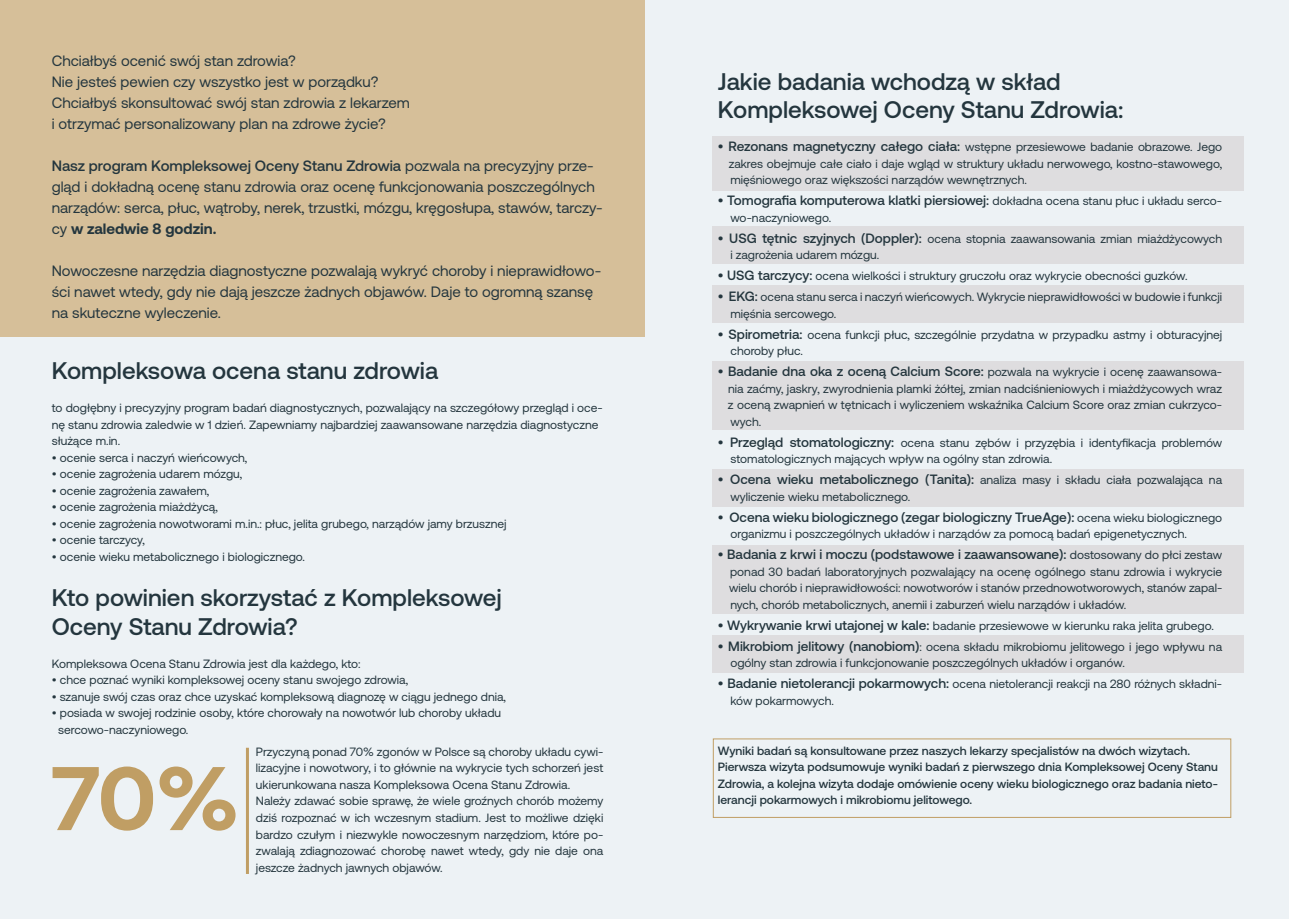
<style>
.page{position:relative;width:1289px;height:919px;background:#fff}
.page>*{position:absolute;margin:0;border:0;box-sizing:border-box;transform-origin:0 0}
.t1{font:700 90px "Aeonik Pro";color:#c09e64}
.t2{font:500 24px/28.8px "Aeonik Pro";color:#24363e}
.t3{font:15px/21px "Aeonik Pro";color:#24363e}
.t4{font:500 13.5px "Aeonik Pro";color:#24363e}
.t5{font:12px/16.5px "Aeonik Pro";color:#24363e}
.t6{font:500 12px/16.5px "Aeonik Pro";color:#24363e}
.s1{font-weight:500}
.s2{font-weight:700}
.s3{font-weight:500;font-size:13.5px}
.s4{font-weight:400;font-size:12px}
</style>
<div class="page">
<div style="left:0;top:0;width:1288px;height:918px;background:#edf2f5"></div>
<div style="left:712px;top:136px;width:532px;height:54px;background:#dedddf"></div>
<div style="left:712px;top:226px;width:532px;height:38px;background:#dedddf"></div>
<div style="left:712px;top:285px;width:532px;height:37px;background:#dedddf"></div>
<div style="left:712px;top:361px;width:532px;height:68px;background:#dedddf"></div>
<div style="left:712px;top:469px;width:532px;height:37px;background:#dedddf"></div>
<div style="left:712px;top:545px;width:532px;height:68px;background:#dedddf"></div>
<div style="left:712px;top:635px;width:532px;height:37px;background:#dedddf"></div>
<div style="left:0;top:0;width:644px;height:336px;background:#d6bf99"></div>
<hr style="left:246px;top:747px;width:3px;height:126px;background:#c09e64">
<p class="t3" style="left:52px;top:50px;width:245px">Chciałbyś ocenić swój stan zdrowia?</p>
<p class="t3" style="left:52px;top:71px;width:328px">Nie jesteś pewien czy wszystko jest w porządku?</p>
<p class="t3" style="left:52px;top:92px;width:360px">Chciałbyś skonsultować swój stan zdrowia z lekarzem</p>
<p class="t3" style="left:52px;top:113px;width:335px">i otrzymać personalizowany plan na zdrowe życie?</p>
<p class="t3" style="left:52px;top:155px;width:552px"><span class="s1">Nasz program Kompleksowej Oceny Stanu Zdrowia</span> pozwala na precyzyjny prze&shy;gląd i dokładną ocenę stanu zdrowia oraz ocenę funkcjonowania poszczególnych narządów: serca, płuc, wątroby, nerek, trzustki, mózgu, kręgosłupa, stawów, tarczy&shy;cy <span class="s2">w zaledwie 8 godzin.</span></p>
<p class="t3" style="left:52px;top:260px;width:551px">Nowoczesne narzędzia diagnostyczne pozwalają wykryć choroby i nieprawidłowo&shy;ści nawet wtedy, gdy nie dają jeszcze żadnych objawów. Daje to ogromną szansę na skuteczne wyleczenie.</p>
<p class="t2" style="left:52px;top:356px;width:388px">Kompleksowa ocena stanu zdrowia</p>
<p class="t5" style="left:52px;top:400px;width:552px">to dogłębny i precyzyjny program badań diagnostycznych, pozwalający na szczegółowy przegląd i oce&shy;nę stanu zdrowia zaledwie w 1 dzień. Zapewniamy najbardziej zaawansowane narzędzia diagnostyczne służące m.in.</p>
<p class="t5" style="left:52px;top:449px;width:197px">• ocenie serca i naczyń wieńcowych,</p>
<p class="t5" style="left:52px;top:466px;width:192px">• ocenie zagrożenia udarem mózgu,</p>
<p class="t5" style="left:52px;top:482px;width:159px">• ocenie zagrożenia zawałem,</p>
<p class="t5" style="left:52px;top:499px;width:168px">• ocenie zagrożenia miażdżycą,</p>
<p class="t5" style="left:52px;top:515px;width:456px">• ocenie zagrożenia nowotworami m.in.: płuc, jelita grubego, narządów jamy brzusznej</p>
<p class="t5" style="left:52px;top:532px;width:95px">• ocenie tarczycy,</p>
<p class="t5" style="left:52px;top:548px;width:255px">• ocenie wieku metabolicznego i biologicznego.</p>
<p class="t2" style="left:52px;top:583px;width:451px">Kto powinien skorzystać z Kompleksowej<br>Oceny Stanu Zdrowia?</p>
<p class="t5" style="left:52px;top:655px;width:310px">Kompleksowa Ocena Stanu Zdrowia jest dla każdego, kto:</p>
<p class="t5" style="left:52px;top:671px;width:358px">• chce poznać wyniki kompleksowej oceny stanu swojego zdrowia,</p>
<p class="t5" style="left:52px;top:688px;width:456px">• szanuje swój czas oraz chce uzyskać kompleksową diagnozę w ciągu jednego dnia,</p>
<p class="t5" style="left:52px;top:704px;width:451px">• posiada w swojej rodzinie osoby, które chorowały na nowotwór lub choroby układu</p>
<p class="t5" style="left:58px;top:721px;width:132px">sercowo-naczyniowego.</p>
<p class="t1" style="left:52px;top:747px;width:189px">70%</p>
<p class="t5" style="left:256px;top:743px;width:349px;text-align:justify">Przyczyną ponad 70% zgonów w Polsce są choroby układu cywi&shy;lizacyjne i nowotwory, i to głównie na wykrycie tych schorzeń jest ukierunkowana nasza Kompleksowa Ocena Stanu Zdrowia.</p>
<p class="t5" style="left:256px;top:793px;width:349px;text-align:justify">Należy zdawać sobie sprawę, że wiele groźnych chorób możemy dziś rozpoznać w ich wczesnym stadium. Jest to możliwe dzięki bardzo czułym i niezwykle nowoczesnym narzędziom, które po&shy;zwalają zdiagnozować chorobę nawet wtedy, gdy nie daje ona jeszcze żadnych jawnych objawów.</p>
<p class="t2" style="left:718px;top:67px;width:407px">Jakie badania wchodzą w skład<br>Kompleksowej Oceny Stanu Zdrowia:</p>
<p class="t5" style="left:728px;top:139px;width:495px;text-align:justify;text-indent:-11px"><span class="s3">• Rezonans magnetyczny całego ciała:</span> wstępne przesiewowe badanie obrazowe. Jego zakres obejmuje całe ciało i daje wgląd w struktury układu nerwowego, kostno-stawowego, mięśniowego oraz większości narządów wewnętrznych.</p>
<p class="t4" style="left:718px;top:193px;width:506px">• Tomografia komputerowa klatki piersiowej: <span class="s4">dokładna ocena stanu płuc i układu serco-</span></p>
<p class="t5" style="left:730px;top:209px;width:102px">wo-naczyniowego.</p>
<p class="t5" style="left:730px;top:230px;width:493px;text-indent:-13px"><span class="s3">• USG tętnic szyjnych (Doppler):</span> ocena stopnia zaawansowania zmian miażdżycowych i zagrożenia udarem mózgu.</p>
<p class="t5" style="left:718px;top:268px;width:471px"><span class="s3">• USG tarczycy:</span> ocena wielkości i struktury gruczołu oraz wykrycie obecności guzków.</p>
<p class="t5" style="left:730px;top:289px;width:493px;text-indent:-13px"><span class="s3">• EKG:</span> ocena stanu serca i naczyń wieńcowych. Wykrycie nieprawidłowości w budowie i funkcji mięśnia sercowego.</p>
<p class="t5" style="left:730px;top:326px;width:493px;text-indent:-13px"><span class="s3">• Spirometria:</span> ocena funkcji płuc, szczególnie przydatna w przypadku astmy i obturacyjnej choroby płuc.</p>
<p class="t5" style="left:728px;top:364px;width:495px;text-align:justify;text-indent:-10px"><span class="s3">• Badanie dna oka z oceną Calcium Score:</span> pozwala na wykrycie i ocenę zaawansowa&shy;nia zaćmy, jaskry, zwyrodnienia plamki żółtej, zmian nadciśnieniowych i miażdżycowych wraz z oceną zwapnień w tętnicach i wyliczeniem wskaźnika Calcium Score oraz zmian cukrzyco&shy;wych.</p>
<p class="t5" style="left:730px;top:434px;width:493px;text-indent:-13px"><span class="s3">• Przegląd stomatologiczny:</span> ocena stanu zębów i przyzębia i identyfikacja problemów stomatologicznych mających wpływ na ogólny stan zdrowia.</p>
<p class="t5" style="left:730px;top:472px;width:493px;text-indent:-13px"><span class="s3">• Ocena wieku metabolicznego (Tanita):</span> analiza masy i składu ciała pozwalająca na wyliczenie wieku metabolicznego.</p>
<p class="t4" style="left:718px;top:509px;width:506px">• Ocena wieku biologicznego (zegar biologiczny TrueAge): <span class="s4">ocena wieku biologicznego</span></p>
<p class="t5" style="left:730px;top:526px;width:458px">organizmu i poszczególnych układów i narządów za pomocą badań epigenetycznych.</p>
<p class="t4" style="left:718px;top:547px;width:506px">• Badania z krwi i moczu (podstawowe i zaawansowane): <span class="s4">dostosowany do płci zestaw</span></p>
<p class="t5" style="left:729px;top:563px;width:494px;text-align:justify">ponad 30 badań laboratoryjnych pozwalający na ocenę ogólnego stanu zdrowia i wykrycie wielu chorób i nieprawidłowości: nowotworów i stanów przednowotworowych, stanów zapal&shy;nych, chorób metabolicznych, anemii i zaburzeń wielu narządów i układów.</p>
<p class="t5" style="left:718px;top:617px;width:497px"><span class="s3">• Wykrywanie krwi utajonej w kale:</span> badanie przesiewowe w kierunku raka jelita grubego.</p>
<p class="t5" style="left:730px;top:638px;width:493px;text-indent:-13px"><span class="s3">• Mikrobiom jelitowy (nanobiom)</span>: ocena składu mikrobiomu jelitowego i jego wpływu na ogólny stan zdrowia i funkcjonowanie poszczególnych układów i organów.</p>
<p class="t5" style="left:730px;top:676px;width:493px;text-indent:-13px"><span class="s3">• Badanie nietolerancji pokarmowych:</span> ocena nietolerancji reakcji na 280 różnych składni&shy;ków pokarmowych.</p>
<p class="t6" style="left:718px;top:742px;width:501px">Wyniki badań są konsultowane przez naszych lekarzy specjalistów na dwóch wizytach.<br>Pierwsza wizyta podsumowuje wyniki badań z pierwszego dnia Kompleksowej Oceny Stanu Zdrowia, a kolejna wizyta dodaje omówienie oceny wieku biologicznego oraz badania nieto&shy;lerancji pokarmowych i mikrobiomu jelitowego.</p>
</div>
